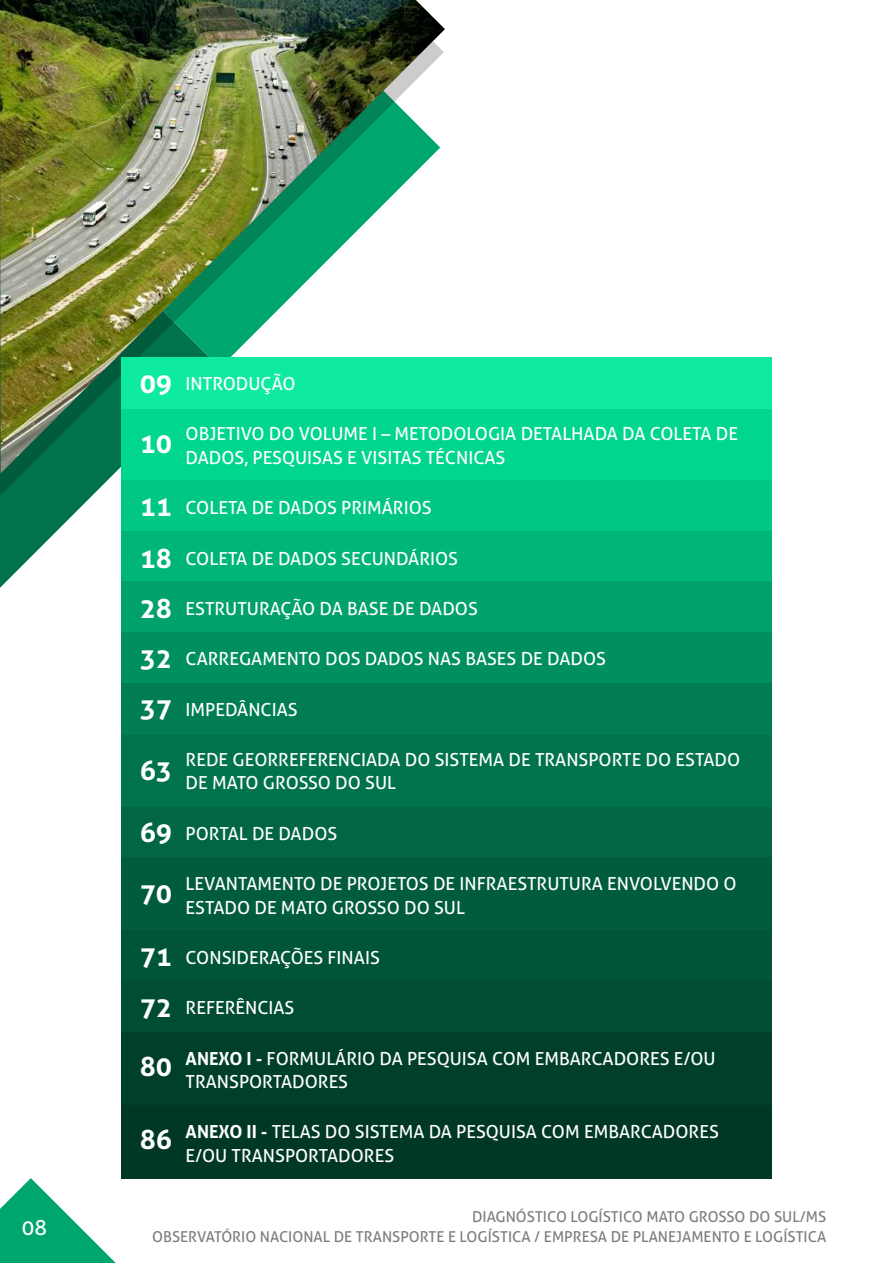
<style>
.page{position:relative;width:893px;height:1263px;background:#fff}
.page>*{position:absolute;margin:0;border:0;box-sizing:border-box;transform-origin:0 0}
.t1{font:700 27px/50.4px "Aller";color:#fff;text-align:justify}
.t2{font:21px "Aller";color:#fff}
.t3{font:18px/23.4px "Aller";color:#fff}
.t4{font:15px/19.5px "Aller";color:#7d7d7d;text-align:right}
.s1{font-weight:700}
</style>
<div class="page">
<div style="left:122px;top:807px;width:650px;height:51px;background:#064"></div>
<div style="left:122px;top:857px;width:650px;height:73px;background:#005c3d"></div>
<div style="left:122px;top:930px;width:650px;height:51px;background:#005438"></div>
<div style="left:122px;top:981px;width:650px;height:51px;background:#004d33"></div>
<div style="left:122px;top:1032px;width:650px;height:73px;background:#00402b"></div>
<div style="left:122px;top:1105px;width:650px;height:73px;background:#003825"></div>
<div style="left:0;top:0;width:444px;height:715px;background:#000;opacity:.2"></div>
<svg style="left:0;top:1178px;width:116px;height:85px"></svg>
<div style="left:122px;top:734px;width:650px;height:73px;background:#00734d"></div>
<img style="left:0;top:0;width:445px;height:473px">
<div style="left:122px;top:408px;width:650px;height:73px;background:#00d68f"></div>
<div style="left:122px;top:480px;width:650px;height:51px;background:#00c785"></div>
<div style="left:122px;top:531px;width:650px;height:51px;background:#00b579"></div>
<div style="left:122px;top:582px;width:650px;height:51px;background:#00a16b"></div>
<div style="left:122px;top:632px;width:650px;height:51px;background:#008f5f"></div>
<div style="left:122px;top:683px;width:650px;height:51px;background:#007d53"></div>
<div style="left:122px;top:357px;width:650px;height:51px;background:#0eeba1"></div>
<p class="t2" style="left:22px;top:1220px;width:27px">08</p>
<h1 class="t1" style="left:140px;top:361px;width:34px">09</h1>
<h1 class="t1" style="left:140px;top:421px;width:34px">10</h1>
<h1 class="t1" style="left:140px;top:484px;width:34px">11<br>18<br>28<br>32<br>37</h1>
<h1 class="t1" style="left:140px;top:748px;width:34px">63</h1>
<h1 class="t1" style="left:140px;top:810px;width:34px">69</h1>
<h1 class="t1" style="left:140px;top:871px;width:34px">70</h1>
<h1 class="t1" style="left:140px;top:933px;width:34px;line-height:51.4px">71<br>72</h1>
<h1 class="t1" style="left:140px;top:1044px;width:34px">80</h1>
<h1 class="t1" style="left:140px;top:1117px;width:34px">86</h1>
<p class="t3" style="left:186px;top:374px;width:111px">INTRODUÇÃO</p>
<p class="t3" style="left:186px;top:424px;width:554px">OBJETIVO DO VOLUME I – METODOLOGIA DETALHADA DA COLETA DE<br>DADOS, PESQUISAS E VISITAS TÉCNICAS</p>
<p class="t3" style="left:186px;top:498px;width:247px">COLETA DE DADOS PRIMÁRIOS</p>
<p class="t3" style="left:186px;top:548px;width:274px">COLETA DE DADOS SECUNDÁRIOS</p>
<p class="t3" style="left:186px;top:599px;width:294px">ESTRUTURAÇÃO DA BASE DE DADOS</p>
<p class="t3" style="left:186px;top:649px;width:422px">CARREGAMENTO DOS DADOS NAS BASES DE DADOS</p>
<p class="t3" style="left:186px;top:699px;width:114px">IMPEDÂNCIAS</p>
<p class="t3" style="left:186px;top:750px;width:556px">REDE GEORREFERENCIADA DO SISTEMA DE TRANSPORTE DO ESTADO<br>DE MATO GROSSO DO SUL</p>
<p class="t3" style="left:186px;top:824px;width:153px">PORTAL DE DADOS</p>
<p class="t3" style="left:186px;top:874px;width:553px">LEVANTAMENTO DE PROJETOS DE INFRAESTRUTURA ENVOLVENDO O<br>ESTADO DE MATO GROSSO DO SUL</p>
<p class="t3" style="left:186px;top:948px;width:196px">CONSIDERAÇÕES FINAIS</p>
<p class="t3" style="left:186px;top:998px;width:110px">REFERÊNCIAS</p>
<p class="t3" style="left:186px;top:1048px;width:531px"><span class="s1">ANEXO I -</span> FORMULÁRIO DA PESQUISA COM EMBARCADORES E/OU<br>TRANSPORTADORES</p>
<p class="t3" style="left:186px;top:1122px;width:535px"><span class="s1">ANEXO II -</span> TELAS DO SISTEMA DA PESQUISA COM EMBARCADORES<br>E/OU TRANSPORTADORES</p>
<p class="t4" style="left:152px;top:1208px;width:676px">DIAGNÓSTICO LOGÍSTICO MATO GROSSO DO SUL/MS<br>OBSERVATÓRIO NACIONAL DE TRANSPORTE E LOGÍSTICA / EMPRESA DE PLANEJAMENTO E LOGÍSTICA</p>
</div>
